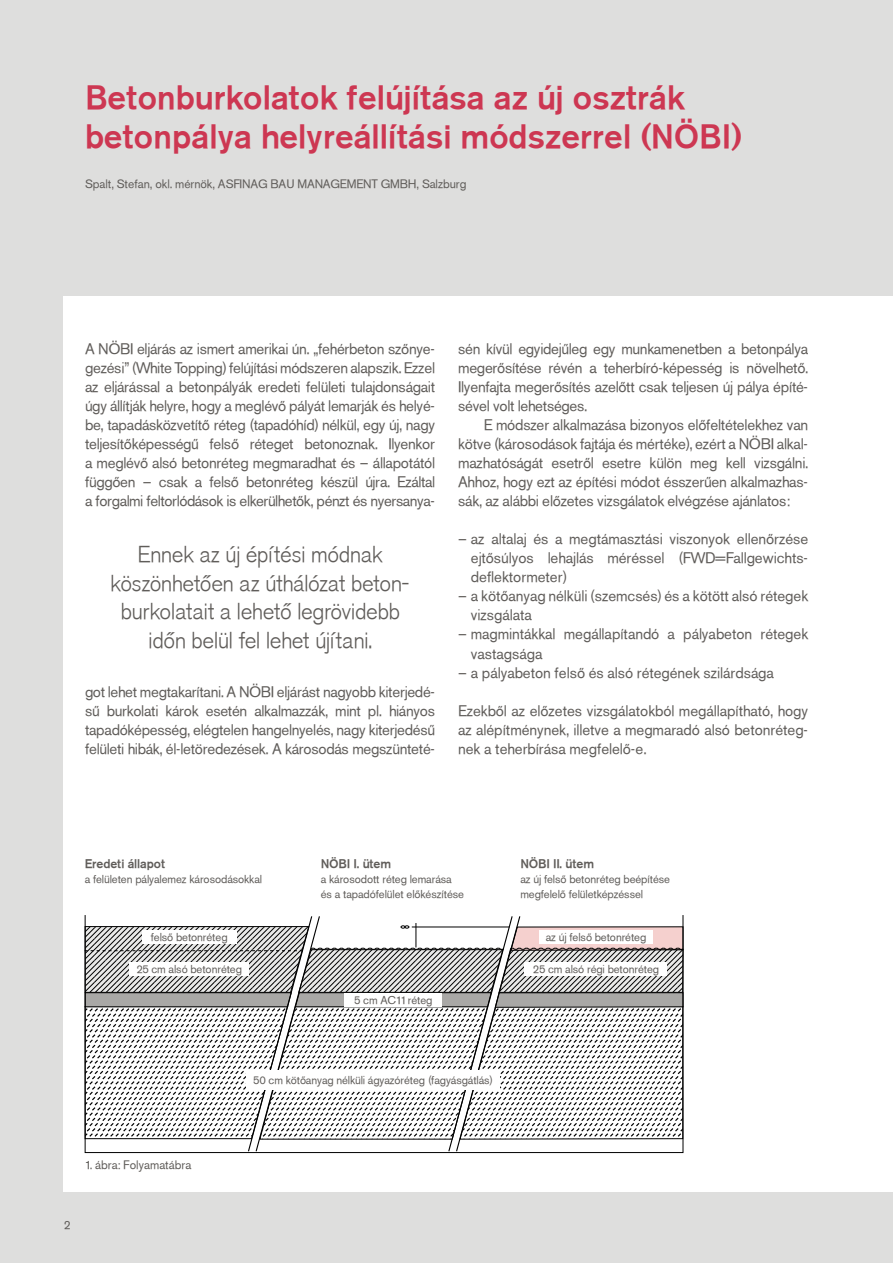
<style>
.page{position:relative;width:893px;height:1263px;background:#dededd}
.page>*{position:absolute;margin:0;border:0;box-sizing:border-box;transform-origin:0 0}
.t1{font:33px/39px "Akzidenz Grotesk Md PFL";letter-spacing:.015em;color:#cd3752}
.t2{font:22.5px/28.5px "Akzidenz Grotesk Lt PFL";letter-spacing:.01em;color:#605d5a;text-align:center}
.t3{font:15px/19px "Akzidenz Grotesk PFL";letter-spacing:.015em;color:#605d5a;text-align:justify}
.t4{font:12.3px "Akzidenz Grotesk Md PFL";letter-spacing:.005em;color:#605d5a}
.t5{font:12px "Akzidenz Grotesk PFL";letter-spacing:.015em;color:#605d5a}
.t6{font:11.25px/15px "Akzidenz Grotesk PFL";letter-spacing:.01em;color:#605d5a}
</style>
<div class="page">
<div style="left:64px;top:296px;width:829px;height:896px;background:#fff"></div>
<svg style="left:84px;top:915px;width:600px;height:237px"></svg>
<h1 class="t1" style="left:85px;top:78px;width:658px">Betonburkolatok felújítása az új osztrák betonpálya helyreállítási módszerrel (NÖBI)</h1>
<p class="t5" style="left:85px;top:176px;width:383px">Spalt, Stefan, okl. mérnök, ASFINAG BAU MANAGEMENT GMBH, Salzburg</p>
<p class="t3" style="left:85px;top:339px;width:351px">A NÖBI eljárás az ismert amerikai ún. „fehérbeton szőnye&shy;gezési” (White Topping) felújítási módszeren alapszik. Ezzel az eljárással a betonpályák eredeti felületi tulajdonságait úgy állítják helyre, hogy a meglévő pályát lemarják és helyé&shy;be, tapadásközvetítő réteg (tapadóhíd) nélkül, egy új, nagy teljesítőképességű felső réteget betonoznak. Ilyenkor a meglévő alsó betonréteg megmaradhat és – állapotától függően – csak a felső betonréteg készül újra. Ezáltal a forgalmi feltorlódások is elkerülhetők, pénzt és nyersanya-</p>
<h2 class="t2" style="left:110px;top:541px;width:301px">Ennek az új építési módnak köszönhetően az úthálózat beton&shy;burkolatait a lehető legrövidebb időn belül fel lehet újítani.</h2>
<p class="t3" style="left:85px;top:682px;width:351px">got lehet megtakarítani. A NÖBI eljárást nagyobb kiterjedé&shy;sű burkolati károk esetén alkalmazzák, mint pl. hiányos tapadóképesség, elégtelen hangelnyelés, nagy kiterjedésű felületi hibák, él-letöredezések. A károsodás megszünteté-</p>
<p class="t3" style="left:458px;top:339px;width:351px">sén kívül egyidejűleg egy munkamenetben a betonpálya megerősítése révén a teherbíró-képesség is növelhető.<br>Ilyenfajta megerősítés azelőtt csak teljesen új pálya építé&shy;sével volt lehetséges.</p>
<p class="t3" style="left:458px;top:415px;width:351px;text-indent:26px">E módszer alkalmazása bizonyos előfeltételekhez van kötve (károsodások fajtája és mértéke), ezért a NÖBI alkal&shy;mazhatóságát esetről esetre külön meg kell vizsgálni.<br>Ahhoz, hogy ezt az építési módot ésszerűen alkalmazhas&shy;sák, az alábbi előzetes vizsgálatok elvégzése ajánlatos:</p>
<p class="t3" style="left:471px;top:529px;width:339px;text-indent:-13px">– az altalaj és a megtámasztási viszonyok ellenőrzése ejtősúlyos lehajlás méréssel (FWD=Fallgewichts&shy;deflektormeter)</p>
<p class="t3" style="left:471px;top:587px;width:339px;text-indent:-13px">– a kötőanyag nélküli (szemcsés) és a kötött alsó rétegek vizsgálata</p>
<p class="t3" style="left:471px;top:625px;width:339px;text-indent:-13px">– magmintákkal megállapítandó a pályabeton rétegek vastagsága</p>
<p class="t3" style="left:458px;top:663px;width:317px">– a pályabeton felső és alsó rétegének szilárdsága</p>
<p class="t3" style="left:458px;top:701px;width:351px">Ezekből az előzetes vizsgálatokból megállapítható, hogy az alépítménynek, illetve a megmaradó alsó betonréteg&shy;nek a teherbírása megfelelő-e.</p>
<p class="t4" style="left:85px;top:856px;width:82px">Eredeti állapot</p>
<p class="t6" style="left:85px;top:872px;width:179px">a felületen pályalemez károsodásokkal</p>
<p class="t6" style="left:151px;top:929px;width:78px">felső betonréteg</p>
<p class="t4" style="left:321px;top:856px;width:72px">NÖBI I. ütem</p>
<p class="t6" style="left:321px;top:872px;width:144px">a károsodott réteg lemarása és a tapadófelület előkészítése</p>
<p class="t4" style="left:520px;top:856px;width:75px">NÖBI II. ütem</p>
<p class="t6" style="left:520px;top:872px;width:151px">az új felső betonréteg beépítése megfelelő felületképzéssel</p>
<p class="t6" style="left:546px;top:929px;width:102px">az új felső betonréteg</p>
<p class="t6" style="left:136px;top:961px;width:107px">25 cm alsó betonréteg</p>
<p class="t6" style="left:533px;top:961px;width:127px">25 cm alsó régi betonréteg</p>
<p class="t6" style="left:354px;top:992px;width:80px">5 cm AC11 réteg</p>
<p class="t6" style="left:253px;top:1073px;width:241px">50 cm kötőanyag nélküli ágyazóréteg (fagyásgátlás)</p>
<p class="t5" style="left:85px;top:1157px;width:108px">1. ábra: Folyamatábra</p>
<p class="t5" style="left:64px;top:1217px;width:8px">2</p>
</div>
